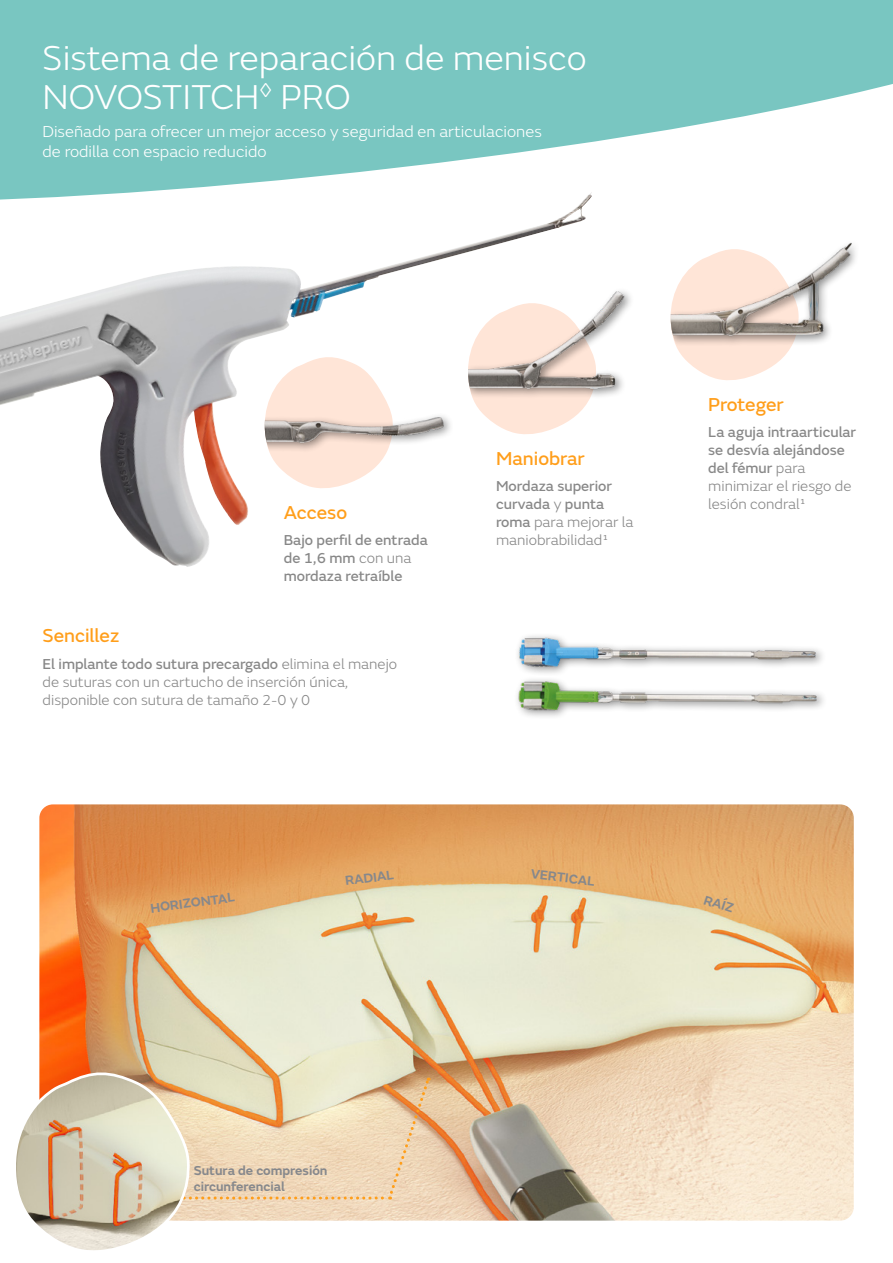
<style>
.page{position:relative;width:893px;height:1263px;background:#fff}
.page>*{position:absolute;margin:0;border:0;box-sizing:border-box;transform-origin:0 0}
.t1{font:300 36px/39px "SN Emeric";color:#fff}
.t2{font:19.5px "SN Emeric Core";color:#ff9e1a}
.t3{font:300 16.5px/19.8px "SN Emeric";color:#fff}
.t4{font:15px/18px "SN Emeric Core";color:#878787}
.t5{font:300 15px/18px "SN Emeric";color:#878787}
.t6{font:600 13.5px/16.2px "SN Emeric";color:#86888c}
.s1{font-family:"SN Emeric";font-weight:300}
.s2{font-family:"SN Emeric Core";font-weight:400}
</style>
<div class="page">
<img style="left:39px;top:804px;width:815px;height:416px">
<svg style="left:670px;top:312px;width:94px;height:68px"></svg>
<img style="left:0;top:202px;width:587px;height:365px">
<img style="left:265px;top:359px;width:189px;height:141px">
<svg style="left:0;top:0;width:893px;height:202px;fill:#79c6c1"></svg>
<img style="left:468px;top:280px;width:163px;height:141px">
<img style="left:671px;top:242px;width:185px;height:129px">
<img style="left:517px;top:636px;width:305px;height:18px">
<img style="left:517px;top:654px;width:307px;height:63px">
<svg style="left:16px;top:1067px;width:415px;height:183px"></svg>
<h1 class="t1" style="left:43px;top:38px;width:546px">Sistema de reparación de menisco<br>NOVOSTITCH<sup>◊</sup> PRO</h1>
<p class="t3" style="left:43px;top:122px;width:501px">Diseñado para ofrecer un mejor acceso y seguridad en articulaciones de rodilla con espacio reducido</p>
<h2 class="t2" style="left:284px;top:500px;width:65px">Acceso</h2>
<p class="t4" style="left:284px;top:531px;width:145px">Bajo perfil de entrada de 1,6 mm <span class="s1">con una </span>mordaza retraíble</p>
<h2 class="t2" style="left:43px;top:623px;width:78px">Sencillez</h2>
<p class="t4" style="left:43px;top:654px;width:356px">El implante todo sutura precargado <span class="s1">elimina el manejo</span></p>
<p class="t5" style="left:43px;top:672px;width:307px">de suturas con un cartucho de inserción única, disponible con sutura de tamaño 2-0 y 0</p>
<h2 class="t2" style="left:496px;top:446px;width:90px">Maniobrar</h2>
<p class="t4" style="left:496px;top:477px;width:118px">Mordaza superior curvada <span class="s1">y</span> punta</p>
<p class="t5" style="left:496px;top:513px;width:139px"><span class="s2">roma</span> para mejorar la maniobrabilidad¹</p>
<p class="t6" style="left:149px;top:900px;width:87px;rotate:-7deg">HORIZONTAL</p>
<p class="t6" style="left:344px;top:873px;width:51px;rotate:-7deg">RADIAL</p>
<p class="t6" style="left:532px;top:866px;width:66px;rotate:6deg">VERTICAL</p>
<h2 class="t2" style="left:708px;top:392px;width:77px">Proteger</h2>
<p class="t4" style="left:708px;top:423px;width:149px">La aguja intraarticular se desvía alejándose del fémur <span class="s1">para</span></p>
<p class="t5" style="left:708px;top:477px;width:145px">minimizar el riesgo de lesión condral¹</p>
<p class="t6" style="left:707px;top:891px;width:32px;rotate:18deg">RAÍZ</p>
<p class="t6" style="left:194px;top:1162px;width:135px">Sutura de compresión circunferencial</p>
</div>
